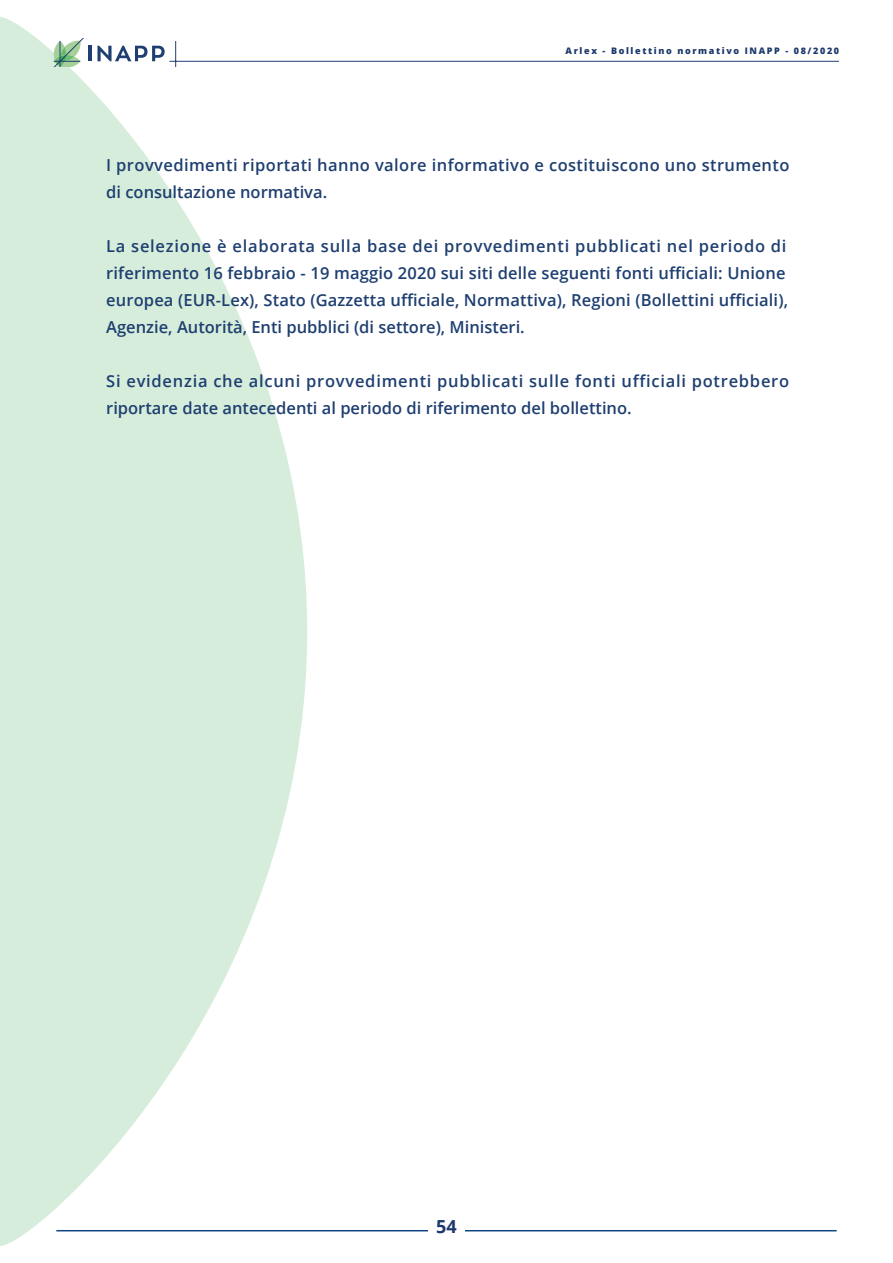
<style>
.page{position:relative;width:893px;height:1263px;background:#fff}
.page>*{position:absolute;margin:0;border:0;box-sizing:border-box;transform-origin:0 0}
.t1{font:700 18px "Open Sans";color:#1d3869}
.t2{font:600 16.5px/27px "Open Sans";letter-spacing:.01em;color:#1e3f70}
.t3{font:600 16.5px/27px "Open Sans";letter-spacing:.045em;color:#1e3f70}
.t4{font:800 9px "Open Sans";letter-spacing:.18em;color:#1c396a}
</style>
<div class="page">
<hr style="left:56px;top:1230px;width:372px;height:1px;background:#104583">
<hr style="left:465px;top:1230px;width:372px;height:1px;background:#104583">
<svg style="left:0;top:17px;width:307px;height:1229px;fill:#d6eddb"></svg>
<hr style="left:169px;top:61px;width:669px;height:1px;background:#1e3f70">
<svg style="left:175px;top:41px;width:1px;height:26px"></svg>
<svg style="left:53px;top:39px;width:31px;height:28px"></svg>
<hr style="left:88px;top:46px;width:3px;height:15px;background:#1e3f70">
<svg style="left:97px;top:46px;width:68px;height:15px"></svg>
<p class="t4" style="left:566px;top:44px;width:275px">Arlex - Bollettino normativo INAPP - 08/2020</p>
<p class="t2" style="left:106px;top:152px;width:685px">I provvedimenti riportati hanno valore informativo e costituiscono uno strumento di consultazione normativa.</p>
<p class="t2" style="left:106px;top:233px;width:683px">La selezione è elaborata sulla base dei provvedimenti pubblicati nel periodo di riferimento 16 febbraio - 19 maggio 2020 sui siti delle seguenti fonti ufficiali: Unione europea (EUR-Lex), Stato (Gazzetta ufficiale, Normattiva), Regioni (Bollettini ufficiali), Agenzie, Autorità, Enti pubblici (di settore), Ministeri.</p>
<p class="t3" style="left:106px;top:368px;width:684px">Si evidenzia che alcuni provvedimenti pubblicati sulle fonti ufficiali potrebbero riportare date antecedenti al periodo di riferimento del bollettino.</p>
<p class="t1" style="left:436px;top:1214px;width:22px">54</p>
</div>
